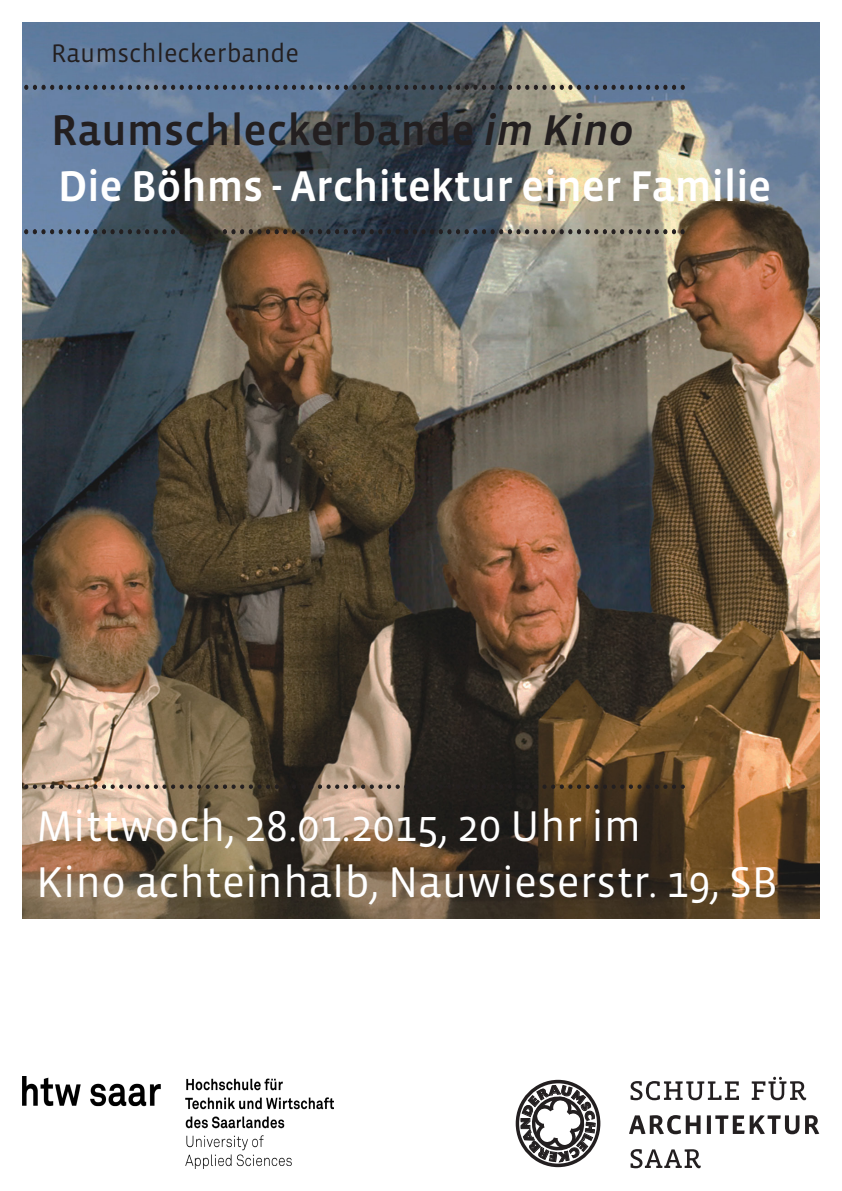
<style>
.page{position:relative;width:842px;height:1191px;background:#fff}
.page>*{position:absolute;margin:0;border:0;box-sizing:border-box;transform-origin:0 0}
.Kategorie{font:44px "Vista Sans OT";color:#fff}
.Kategorie-2{font:500 44px "Vista Sans OT";letter-spacing:-.01em;color:#fff}
.Kategorie-3{font:500 44px "Vista Sans OT";color:#231f20}
.Kategorie-4{font:26px "Vista Sans OT";color:#231f20}
.t1{font:800 12.8px "Humanist 521 BT";color:#231f20}
.s1{font-style:italic}
</style>
<div class="page">
<svg style="left:630px;top:1149px;width:71px;height:19px"></svg>
<svg style="left:629px;top:1115px;width:190px;height:19px"></svg>
<svg style="left:630px;top:1076px;width:176px;height:24px"></svg>
<img style="left:23px;top:1076px;width:311px;height:92px">
<img style="left:23px;top:23px;width:796px;height:895px">
<svg style="left:24px;top:84px;width:661px;height:6px;background:#4f5b69"></svg>
<svg style="left:24px;top:784px;width:661px;height:5px;background:#5a4c3e"></svg>
<svg style="left:24px;top:229px;width:661px;height:6px;background:#4d4f4f"></svg>
<div style="left:516px;top:1079px;width:84px;height:88px;border:3px solid #231f20;border-radius:50%"></div>
<svg style="left:520px;top:1084px;width:76px;height:84px"></svg>
<p class="Kategorie-4" style="left:51px;top:39px;width:250px">Raumschleckerbande</p>
<p class="Kategorie-3" style="left:51px;top:108px;width:584px">Raumschleckerbande <span class="s1">im Kino</span></p>
<p class="Kategorie-2" style="left:58px;top:163px;width:715px">Die Böhms - Architektur einer Familie</p>
<p class="Kategorie" style="left:36px;top:803px;width:607px">Mittwoch, 28.01.2015, 20 Uhr im</p>
<p class="Kategorie" style="left:36px;top:859px;width:743px">Kino achteinhalb, Nauwieserstr. 19, SB</p>
<p class="t1" style="left:518px;top:1129px;width:13px;rotate:-90deg">N</p>
</div>
